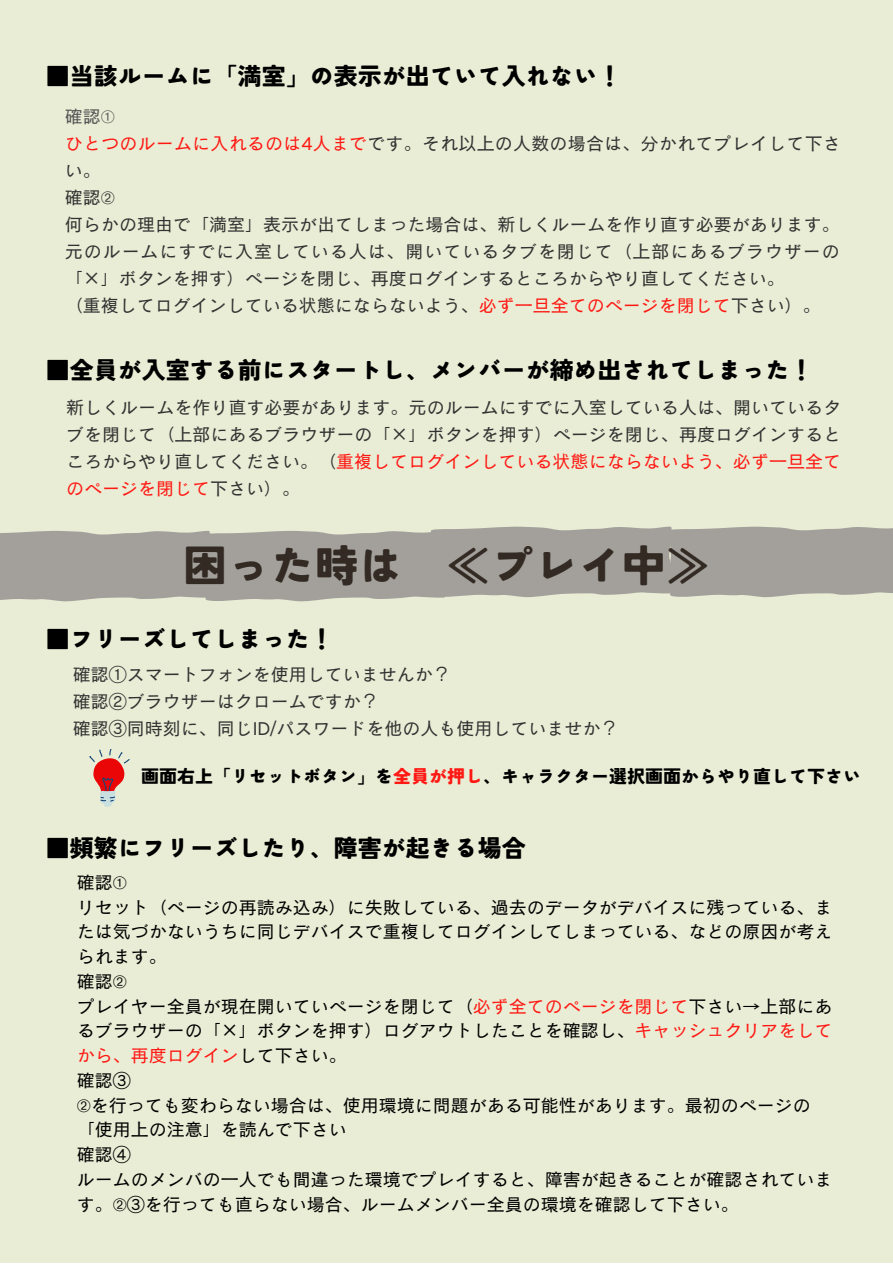
<style>
.page{position:relative;width:893px;height:1264px;background:#fff}
.page>*{position:absolute;margin:0;border:0;box-sizing:border-box;transform-origin:0 0}
.t1{font:900 43.8px "Tsunagi Gothic";color:#322a23}
.t2{font:900 24px "Tsunagi Gothic";color:#000}
.t3{font:18px/27px "Canva Cezanne Pro N M";color:#323232;text-align:justify}
.t4{font:18px/24.8px "Canva Cezanne Pro N M";color:#000;text-align:justify}
.t5{font:900 18px "Tsunagi Gothic";color:#000}
.t6{font:18px "Canva Cezanne Pro N M";color:#545454}
.s1{font-family:"Free Serif"}
.s2{color:#ff1914}
</style>
<div class="page">
<div style="left:0;top:0;width:892px;height:1262px;background:#e9edd5"></div>
<svg style="left:89px;top:748px;width:41px;height:59px"></svg>
<svg style="left:0;top:526px;width:892px;height:76px;background:#aba9a2"></svg>
<p class="t2" style="left:46px;top:63px;width:577px">■当該ルームに「満室」の表示が出ていて入れない！</p>
<p class="t6" style="left:65px;top:107px;width:52px">確認<span class="s1">➀</span></p>
<p class="t3" style="left:65px;top:130px;width:777px"><span class="s2">ひとつのルームに入れるのは4人まで</span>です。それ以上の人数の場合は、分かれてプレイして下さい。</p>
<p class="t3" style="left:65px;top:184px;width:52px">確認<span class="s1">➁</span></p>
<p class="t3" style="left:65px;top:211px;width:776px">何らかの理由で「満室」表示が出てしまった場合は、新しくルームを作り直す必要があります。元のルームにすでに入室している人は、開いているタブを閉じて（上部にあるブラウザーの「×」ボタンを押す）ページを閉じ、再度ログインするところからやり直してください。</p>
<p class="t3" style="left:65px;top:291px;width:757px">（重複してログインしている状態にならないよう、<span class="s2">必ず一旦全てのページを閉じて</span>下さい）。</p>
<p class="t2" style="left:46px;top:357px;width:769px">■全員が入室する前にスタートし、メンバーが締め出されてしまった！</p>
<p class="t3" style="left:66px;top:394px;width:776px">新しくルームを作り直す必要があります。元のルームにすでに入室している人は、開いているタブを閉じて（上部にあるブラウザーの「×」ボタンを押す）ページを閉じ、再度ログインするところからやり直してください。（<span class="s2">重複してログインしている状態にならないよう、必ず一旦全てのページを閉じて</span>下さい）。</p>
<p class="t1" style="left:183px;top:543px;width:528px">困った時は ≪プレイ中≫</p>
<p class="t2" style="left:46px;top:626px;width:289px">■フリーズしてしまった！</p>
<p class="t3" style="left:73px;top:660px;width:379px">確認①スマートフォンを使用していませんか？</p>
<p class="t3" style="left:73px;top:687px;width:307px">確認②ブラウザーはクロームですか？</p>
<p class="t3" style="left:73px;top:714px;width:547px">確認③同時刻に、同じID/パスワードを他の人も使用していませか？</p>
<p class="t5" style="left:141px;top:766px;width:721px">画面右上「リセットボタン」を<span class="s2">全員が押し</span>、キャラクター選択画面からやり直して下さい</p>
<p class="t2" style="left:46px;top:835px;width:481px">■頻繁にフリーズしたり、障害が起きる場合</p>
<p class="t4" style="left:77px;top:869px;width:52px">確認<span class="s1">➀</span></p>
<p class="t4" style="left:77px;top:894px;width:757px">リセット（ページの再読み込み）に失敗している、過去のデータがデバイスに残っている、または気づかないうちに同じデバイスで重複してログインしてしまっている、などの原因が考えられます。</p>
<p class="t4" style="left:77px;top:968px;width:52px">確認<span class="s1">➁</span></p>
<p class="t4" style="left:77px;top:993px;width:757px">プレイヤー全員が現在開いていページを閉じて（<span class="s2">必ず全てのページを閉じて</span>下さい→上部にあるブラウザーの「×」ボタンを押す）ログアウトしたことを確認し、<span class="s2">キャッシュクリアをしてから、再度ログイン</span>して下さい。</p>
<p class="t4" style="left:77px;top:1067px;width:55px">確認③</p>
<p class="t4" style="left:77px;top:1092px;width:735px"><span class="s1">➁</span>を行っても変わらない場合は、使用環境に問題がある可能性があります。最初のページの「使用上の注意」を読んで下さい</p>
<p class="t4" style="left:77px;top:1141px;width:55px">確認④</p>
<p class="t4" style="left:77px;top:1166px;width:757px">ルームのメンバの一人でも間違った環境でプレイすると、障害が起きることが確認されています。<span class="s1">➁</span>③を行っても直らない場合、ルームメンバー全員の環境を確認して下さい。</p>
</div>
